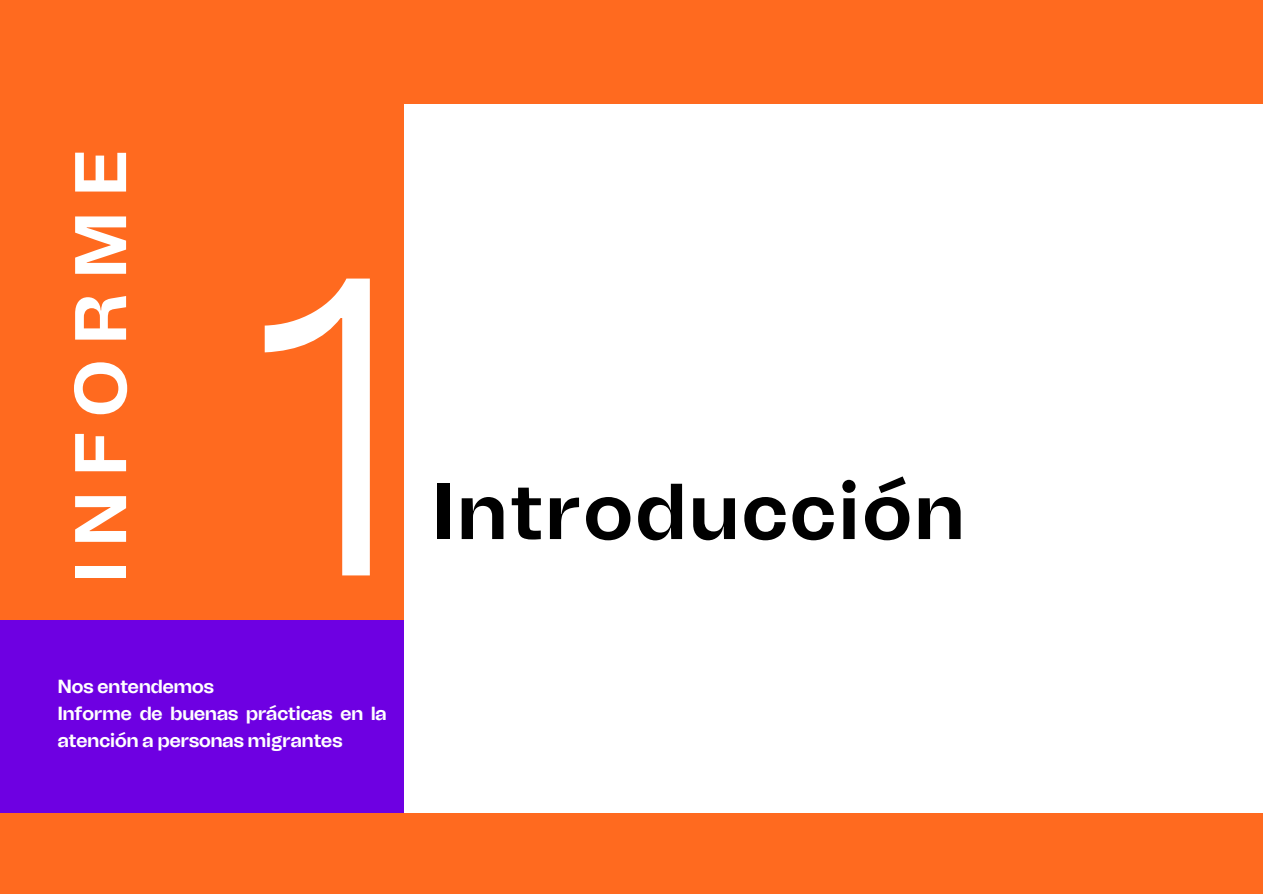
<style>
.page{position:relative;width:1263px;height:894px;background:#fff}
.page>*{position:absolute;margin:0;border:0;box-sizing:border-box;transform-origin:0 0}
.t1{font:300 423.75px "Tomato Grotesk";color:#fff}
.t2{font:700 78.9px "Tomato Grotesk";letter-spacing:.045em;color:#000}
.t3{font:700 72.75px "Tomato Grotesk";letter-spacing:.23em;color:#fff}
.t4{font:700 18.9px/27px "Tomato Grotesk";color:#fff}
</style>
<div class="page">
<div style="left:0;top:0;width:1263px;height:893px;background:#ff6a1f"></div>
<div style="left:404px;top:104px;width:859px;height:708px;background:#fff"></div>
<div style="left:0;top:620px;width:403px;height:192px;background:#6e00e2"></div>
<h1 class="t3" style="left:57px;top:582px;width:432px;rotate:-90deg">INFORME</h1>
<p class="t1" style="left:239px;top:236px;width:166px">1</p>
<p class="t4" style="left:58px;top:672px;width:158px">Nos entendemos</p>
<h2 class="t4" style="left:58px;top:699px;width:330px">Informe de buenas prácticas en la atención a personas migrantes</h2>
<p class="t2" style="left:433px;top:464px;width:532px">Introducción</p>
</div>
